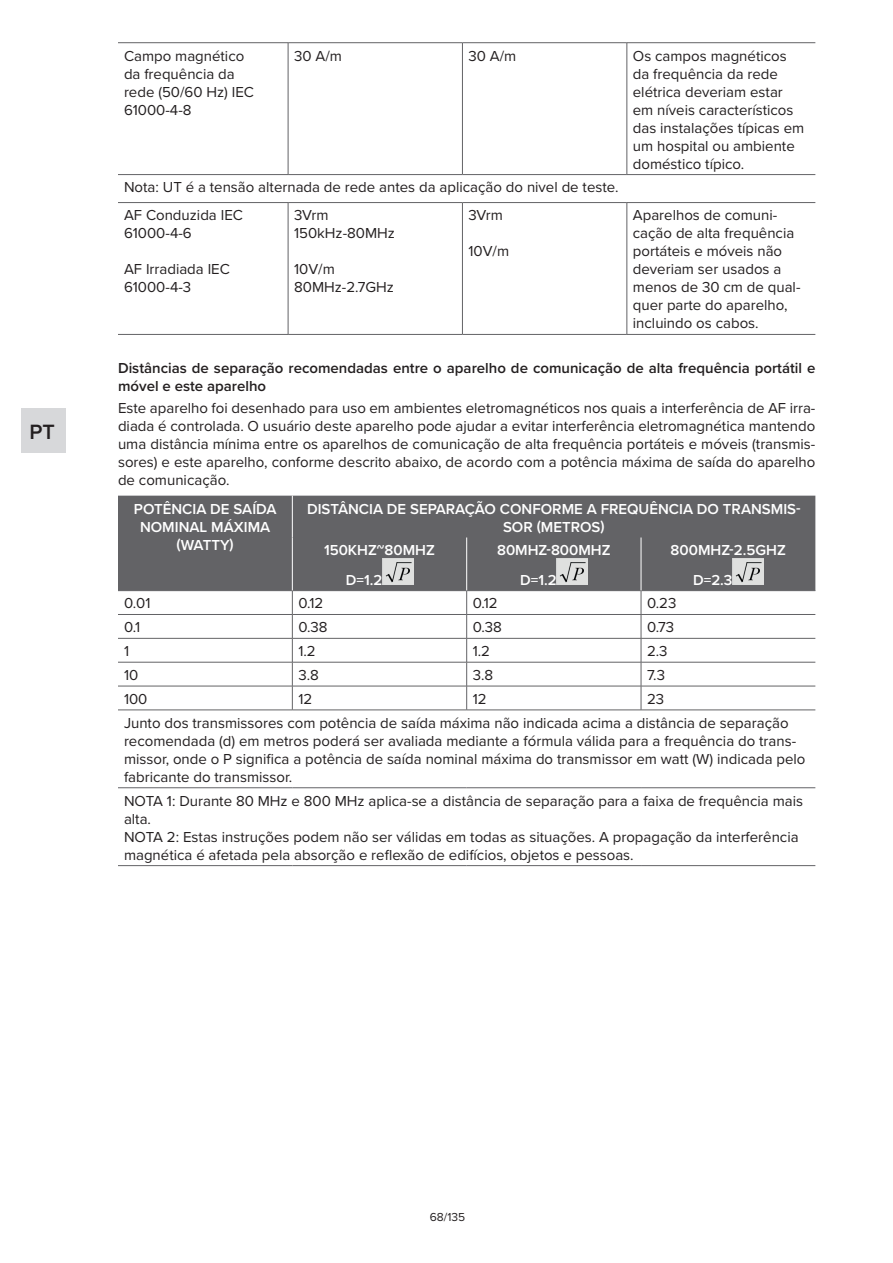
<style>
.page{position:relative;width:893px;height:1263px;background:#fff}
.page>*{position:absolute;margin:0;border:0;box-sizing:border-box;transform-origin:0 0}
.t1{font:600 21.45px "Proxima Nova";color:#231f20}
.t2{font:15px/18px "Proxima Nova";color:#231f20}
.t3{font:600 15px/18px "Proxima Nova";color:#fff}
.t4{font:600 15px/18px "Proxima Nova";color:#231f20}
.t5{font:12px "Proxima Nova";color:#231f20}
</style>
<div class="page">
<div style="left:21px;top:408px;width:44px;height:45px;background:#d7d8da"></div>
<hr style="left:118px;top:42px;width:170px;height:1px;background:#636366">
<hr style="left:288px;top:42px;width:174px;height:1px;background:#636366">
<hr style="left:462px;top:42px;width:165px;height:1px;background:#636366">
<hr style="left:627px;top:42px;width:188px;height:1px;background:#636366">
<hr style="left:118px;top:174px;width:170px;height:1px;background:#636366">
<hr style="left:288px;top:174px;width:174px;height:1px;background:#636366">
<hr style="left:462px;top:174px;width:165px;height:1px;background:#636366">
<hr style="left:627px;top:174px;width:188px;height:1px;background:#636366">
<hr style="left:118px;top:202px;width:170px;height:1px;background:#636366">
<hr style="left:288px;top:202px;width:174px;height:1px;background:#636366">
<hr style="left:462px;top:202px;width:165px;height:1px;background:#636366">
<hr style="left:627px;top:202px;width:188px;height:1px;background:#636366">
<hr style="left:118px;top:334px;width:170px;height:1px;background:#636366">
<hr style="left:288px;top:334px;width:174px;height:1px;background:#636366">
<hr style="left:462px;top:334px;width:165px;height:1px;background:#636366">
<hr style="left:627px;top:334px;width:188px;height:1px;background:#636366">
<hr style="left:288px;top:43px;width:1px;height:131px;background:#636366">
<hr style="left:462px;top:43px;width:1px;height:131px;background:#636366">
<hr style="left:627px;top:43px;width:1px;height:131px;background:#636366">
<hr style="left:288px;top:203px;width:1px;height:131px;background:#636366">
<hr style="left:462px;top:203px;width:1px;height:131px;background:#636366">
<hr style="left:627px;top:203px;width:1px;height:131px;background:#636366">
<div style="left:118px;top:496px;width:697px;height:94px;background:#636366"></div>
<hr style="left:118px;top:590px;width:174px;height:1px;background:#636366">
<hr style="left:292px;top:590px;width:175px;height:1px;background:#636366">
<hr style="left:467px;top:590px;width:174px;height:1px;background:#636366">
<hr style="left:641px;top:590px;width:174px;height:1px;background:#636366">
<hr style="left:292px;top:496px;width:1px;height:41px;background:#fff">
<hr style="left:292px;top:537px;width:1px;height:53px;background:#fff">
<hr style="left:466px;top:537px;width:1px;height:53px;background:#fff">
<hr style="left:641px;top:537px;width:1px;height:53px;background:#fff">
<hr style="left:118px;top:614px;width:174px;height:1px;background:#636366">
<hr style="left:292px;top:614px;width:175px;height:1px;background:#636366">
<hr style="left:467px;top:614px;width:174px;height:1px;background:#636366">
<hr style="left:641px;top:614px;width:174px;height:1px;background:#636366">
<hr style="left:118px;top:638px;width:174px;height:1px;background:#636366">
<hr style="left:292px;top:638px;width:175px;height:1px;background:#636366">
<hr style="left:467px;top:638px;width:174px;height:1px;background:#636366">
<hr style="left:641px;top:638px;width:174px;height:1px;background:#636366">
<hr style="left:118px;top:662px;width:174px;height:1px;background:#636366">
<hr style="left:292px;top:662px;width:175px;height:1px;background:#636366">
<hr style="left:467px;top:662px;width:174px;height:1px;background:#636366">
<hr style="left:641px;top:662px;width:174px;height:1px;background:#636366">
<hr style="left:118px;top:686px;width:174px;height:1px;background:#636366">
<hr style="left:292px;top:686px;width:175px;height:1px;background:#636366">
<hr style="left:467px;top:686px;width:174px;height:1px;background:#636366">
<hr style="left:641px;top:686px;width:174px;height:1px;background:#636366">
<hr style="left:118px;top:710px;width:174px;height:1px;background:#636366">
<hr style="left:292px;top:710px;width:175px;height:1px;background:#636366">
<hr style="left:467px;top:710px;width:174px;height:1px;background:#636366">
<hr style="left:641px;top:710px;width:174px;height:1px;background:#636366">
<hr style="left:118px;top:787px;width:174px;height:1px;background:#636366">
<hr style="left:292px;top:787px;width:175px;height:1px;background:#636366">
<hr style="left:467px;top:787px;width:174px;height:1px;background:#636366">
<hr style="left:641px;top:787px;width:174px;height:1px;background:#636366">
<hr style="left:118px;top:865px;width:174px;height:1px;background:#636366">
<hr style="left:292px;top:865px;width:175px;height:1px;background:#636366">
<hr style="left:467px;top:865px;width:174px;height:1px;background:#636366">
<hr style="left:641px;top:865px;width:174px;height:1px;background:#636366">
<svg style="left:292px;top:591px;width:1px;height:119px"></svg>
<svg style="left:466px;top:591px;width:1px;height:119px"></svg>
<svg style="left:641px;top:591px;width:1px;height:119px"></svg>
<img style="left:382px;top:558px;width:31px;height:27px">
<img style="left:557px;top:558px;width:30px;height:27px">
<img style="left:733px;top:558px;width:30px;height:27px">
<h1 class="t1" style="left:29px;top:416px;width:27px">PT</h1>
<p class="t2" style="left:124px;top:46px;width:132px">Campo magnético da frequência da rede (50/60 Hz) IEC<br>61000-4-8</p>
<p class="t2" style="left:294px;top:46px;width:49px">30 A/m</p>
<p class="t2" style="left:468px;top:46px;width:49px">30 A/m</p>
<p class="t2" style="left:633px;top:46px;width:173px">Os campos magnéticos da frequência da rede elétrica deveriam estar em níveis característicos das instalações típicas em um hospital ou ambiente doméstico típico.</p>
<p class="t2" style="left:124px;top:173px;width:496px;line-height:28px">Nota: UT é a tensão alternada de rede antes da aplicação do nivel de teste.<br>AF Conduzida IEC</p>
<p class="t2" style="left:124px;top:224px;width:69px">61000-4-6</p>
<p class="t2" style="left:124px;top:260px;width:107px">AF Irradiada IEC<br>61000-4-3</p>
<p class="t2" style="left:294px;top:206px;width:102px">3Vrm<br>150kHz-80MHz</p>
<p class="t2" style="left:294px;top:260px;width:101px">10V/m<br>80MHz-2.7GHz</p>
<p class="t2" style="left:468px;top:206px;width:36px">3Vrm</p>
<p class="t2" style="left:468px;top:242px;width:42px">10V/m</p>
<p class="t2" style="left:633px;top:206px;width:169px">Aparelhos de comuni&shy;cação de alta frequência portáteis e móveis não deveriam ser usados a menos de 30 cm de qual&shy;quer parte do aparelho, incluindo os cabos.</p>
<p class="t4" style="left:118px;top:359px;width:699px">Distâncias de separação recomendadas entre o aparelho de comunicação de alta frequência portátil e móvel e este aparelho</p>
<p class="t2" style="left:118px;top:399px;width:699px;text-align:justify">Este aparelho foi desenhado para uso em ambientes eletromagnéticos nos quais a interferência de AF irra&shy;diada é controlada. O usuário deste aparelho pode ajudar a evitar interferência eletromagnética mantendo uma distância mínima entre os aparelhos de comunicação de alta frequência portáteis e móveis (transmis&shy;sores) e este aparelho, conforme descrito abaixo, de acordo com a potência máxima de saída do aparelho de comunicação.</p>
<p class="t3" style="left:134px;top:499px;width:144px;text-align:center">POTÊNCIA DE SAÍDA<br>NOMINAL MÁXIMA (WATTY)</p>
<p class="t3" style="left:307px;top:499px;width:495px;text-align:center">DISTÂNCIA DE SEPARAÇÃO CONFORME A FREQUÊNCIA DO TRANSMIS-<br>SOR (METROS)</p>
<p class="t3" style="left:346px;top:535px;width:90px;line-height:29.2px;text-indent:-22px">150KHZ~80MHZ<br>D=1.2</p>
<p class="t3" style="left:520px;top:535px;width:92px;line-height:29.2px;text-indent:-23px">80MHZ-800MHZ<br>D=1.2</p>
<p class="t3" style="left:693px;top:535px;width:94px;line-height:29.2px;text-indent:-23px">800MHZ-2.5GHZ<br>D=2.3</p>
<p class="t2" style="left:124px;top:594px;width:28px">0.01</p>
<p class="t2" style="left:298px;top:594px;width:26px">0.12</p>
<p class="t2" style="left:473px;top:594px;width:26px">0.12</p>
<p class="t2" style="left:647px;top:594px;width:31px">0.23</p>
<p class="t2" style="left:124px;top:618px;width:18px">0.1</p>
<p class="t2" style="left:298px;top:618px;width:31px">0.38</p>
<p class="t2" style="left:473px;top:618px;width:31px">0.38</p>
<p class="t2" style="left:647px;top:618px;width:29px">0.73</p>
<p class="t2" style="left:124px;top:641px;width:7px">1</p>
<p class="t2" style="left:298px;top:641px;width:19px">1.2</p>
<p class="t2" style="left:473px;top:641px;width:19px">1.2</p>
<p class="t2" style="left:647px;top:641px;width:22px">2.3</p>
<p class="t2" style="left:124px;top:665px;width:16px">10</p>
<p class="t2" style="left:298px;top:665px;width:22px">3.8</p>
<p class="t2" style="left:473px;top:665px;width:22px">3.8</p>
<p class="t2" style="left:647px;top:665px;width:20px">7.3</p>
<p class="t2" style="left:124px;top:689px;width:25px">100</p>
<p class="t2" style="left:298px;top:689px;width:15px">12</p>
<p class="t2" style="left:473px;top:689px;width:15px">12</p>
<p class="t2" style="left:124px;top:686px;width:666px;line-height:23.9px;text-indent:523px">23<br>Junto dos transmissores com potência de saída máxima não indicada acima a distância de separação</p>
<p class="t2" style="left:124px;top:731px;width:683px">recomendada (d) em metros poderá ser avaliada mediante a fórmula válida para a frequência do trans&shy;missor, onde o P significa a potência de saída nominal máxima do transmissor em watt (W) indicada pelo fabricante do transmissor.</p>
<p class="t2" style="left:124px;top:791px;width:681px">NOTA 1: Durante 80 MHz e 800 MHz aplica-se a distância de separação para a faixa de frequência mais alta.<br>NOTA 2: Estas instruções podem não ser válidas em todas as situações. A propagação da interferência magnética é afetada pela absorção e reflexão de edifícios, objetos e pessoas.</p>
<p class="t5" style="left:430px;top:1208px;width:37px">68/135</p>
</div>
